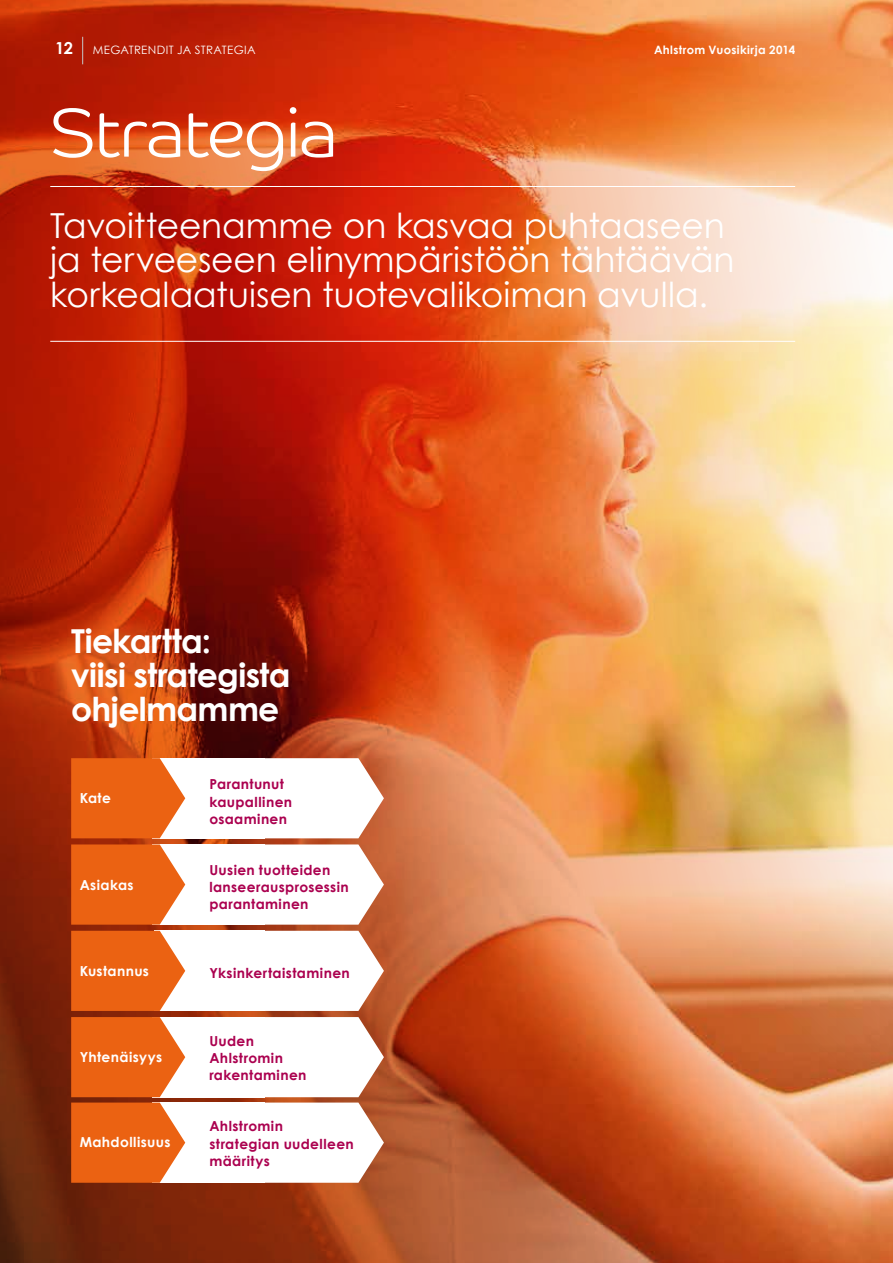
<style>
.page{position:relative;width:893px;height:1263px;background:#fff}
.page>*{position:absolute;margin:0;border:0;box-sizing:border-box;transform-origin:0 0}
.t1{font:300 69px "Co Headline";letter-spacing:-.01em;color:#fff}
.t2{font:34.5px/34.5px "Century Gothic";color:#fff}
.t3{font:700 33px/34.2px "Century Gothic";letter-spacing:-.02em;color:#fff}
.t4{font:700 13.8px/17.1px "Century Gothic";letter-spacing:.025em;color:#ab004f}
.t5{font:700 13.8px "Century Gothic";letter-spacing:.025em;color:#fff}
.t6{font:11.55px "Century Gothic";color:#fff}
.t7{font:700 11.55px "Century Gothic";letter-spacing:.035em;color:#fff}
.s1{font-weight:700;font-size:16.5px}
</style>
<div class="page">
<svg style="left:0;top:0;width:430px;height:1263px;background:#b1290c"></svg>
<img style="left:430px;top:0;width:463px;height:1263px">
<hr style="left:50px;top:186px;width:745px;height:1px;background:#fff">
<hr style="left:50px;top:341px;width:745px;height:1px;background:#fff">
<div style="left:152px;top:844px;width:113px;height:81px;background:#fff"></div>
<svg style="left:265px;top:844px;width:119px;height:81px"></svg>
<svg style="left:71px;top:844px;width:114px;height:81px;background:#ec722b"></svg>
<div style="left:154px;top:931px;width:111px;height:80px;background:#fff"></div>
<svg style="left:265px;top:931px;width:119px;height:80px"></svg>
<svg style="left:71px;top:931px;width:114px;height:80px;background:#ec722a"></svg>
<div style="left:152px;top:1017px;width:113px;height:80px;background:#fff"></div>
<div style="left:152px;top:1102px;width:113px;height:81px;background:#fff"></div>
<svg style="left:201px;top:1017px;width:183px;height:166px"></svg>
<svg style="left:71px;top:1017px;width:114px;height:166px;background:#e9702a"></svg>
<div style="left:152px;top:758px;width:113px;height:80px;background:#fff"></div>
<svg style="left:71px;top:758px;width:114px;height:80px;background:#ec722a"></svg>
<svg style="left:265px;top:758px;width:119px;height:80px"></svg>
<svg style="left:82px;top:37px;width:1px;height:27px"></svg>
<p class="t6" style="left:55px;top:42px;width:57px"><span class="s1">12</span> Megatrendit</p>
<p class="t6" style="left:177px;top:42px;width:32px">ja Strategia</p>
<p class="t7" style="left:654px;top:41px;width:143px">Ahlstrom Vuosikirja 2014</p>
<h1 class="t1" style="left:50px;top:92px;width:289px">Strategia</h1>
<h2 class="t2" style="left:50px;top:208px;width:686px">Tavoitteenamme on kasvaa puhtaaseen ja terveeseen elinympäristöön tähtäävän korkealaatuisen tuotevalikoiman avulla.</h2>
<h3 class="t3" style="left:71px;top:622px;width:221px">Tiekartta:<br>viisi strategista ohjelmamme</h3>
<p class="t5" style="left:80px;top:788px;width:33px">Kate</p>
<p class="t5" style="left:80px;top:874px;width:55px">Asiakas</p>
<p class="t4" style="left:209px;top:775px;width:84px">Parantunut kaupallinen osaaminen</p>
<p class="t4" style="left:209px;top:861px;width:141px">Uusien tuotteiden lanseerausprosessin parantaminen</p>
<p class="t5" style="left:80px;top:960px;width:71px">Kustannus</p>
<p class="t4" style="left:209px;top:963px;width:142px">Yksinkertaistaminen</p>
<p class="t5" style="left:80px;top:1047px;width:84px">Yhtenäisyys</p>
<p class="t5" style="left:80px;top:1131px;width:92px">Mahdollisuus</p>
<p class="t4" style="left:209px;top:1032px;width:99px">Uuden<br>Ahlstromin rakentaminen</p>
<p class="t4" style="left:209px;top:1117px;width:146px">Ahlstromin strategian uudelleen määritys</p>
</div>
